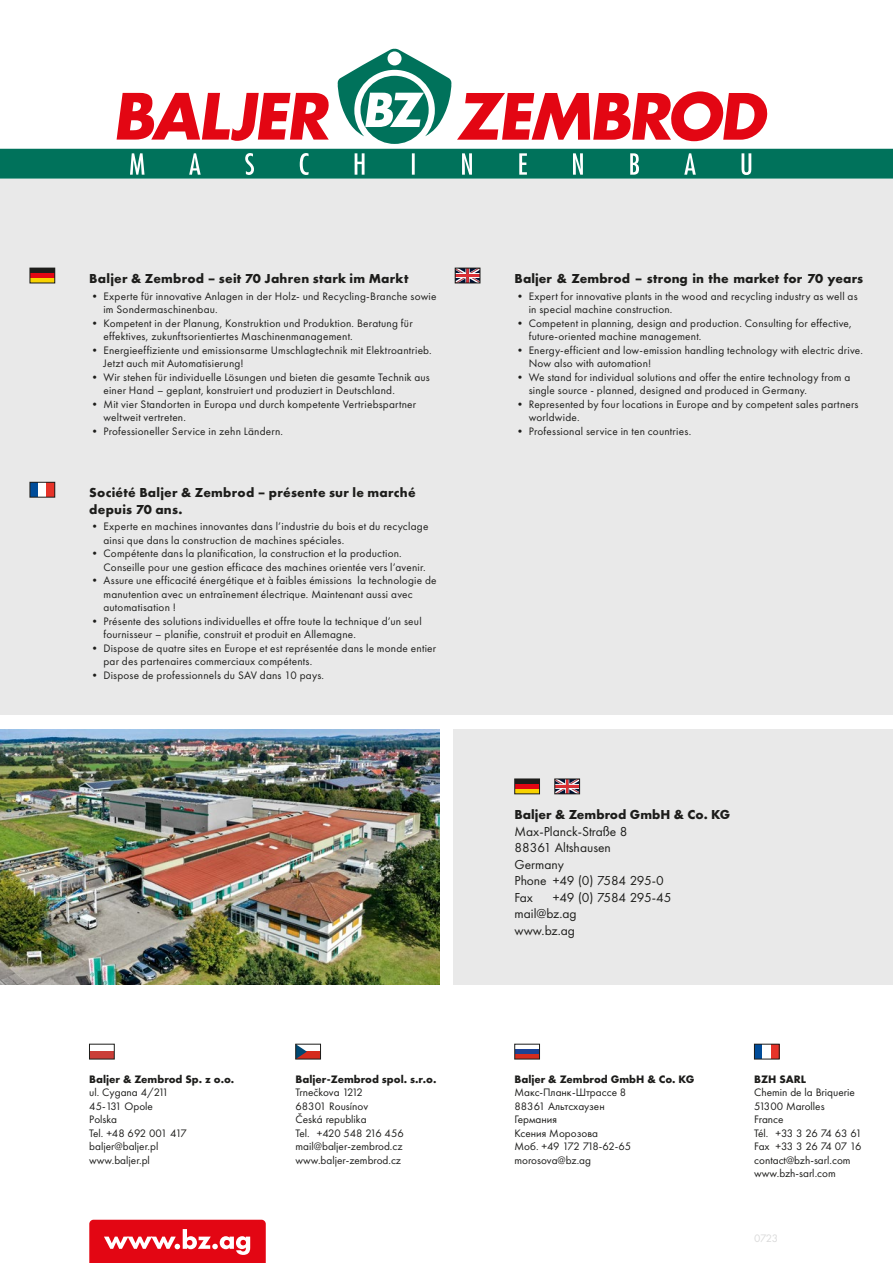
<style>
.page{position:relative;width:893px;height:1263px;background:#fff}
.page>*{position:absolute;margin:0;border:0;box-sizing:border-box;transform-origin:0 0}
.t1{font:700 13.5px/16.5px "Futura PT";letter-spacing:.015em;color:#1d1d1b}
.t2{font:13.5px/16.5px "Futura PT";color:#1d1d1b}
.t3{font:11.25px/13.5px "Futura PT";letter-spacing:.02em;color:#1d1d1b}
.t4{font:11.25px/13.5px "Futura PT";color:#1d1d1b}
.t5{font:700 11.25px "Futura PT";color:#1d1d1b}
.t6{font:11.25px "Futura PT";color:#dadada}
</style>
<div class="page">
<div style="left:0;top:179px;width:893px;height:535px;background:#e9e9e9"></div>
<img style="left:0;top:729px;width:439px;height:255px">
<div style="left:454px;top:729px;width:439px;height:255px;background:#e9e9e9"></div>
<svg style="left:0;top:49px;width:893px;height:130px"></svg>
<svg style="left:89px;top:1220px;width:177px;height:43px"></svg>
<div style="left:89px;top:1051px;width:25px;height:8px;background:#ca3e38"></div>
<div style="left:754px;top:1044px;width:9px;height:15px;background:#004c99"></div>
<div style="left:771px;top:1044px;width:8px;height:15px;background:#e63329"></div>
<div style="left:754px;top:1044px;width:25px;height:15px;border:1px solid #1d1d1b"></div>
<div style="left:515px;top:1054px;width:24px;height:5px;background:#d52c1e"></div>
<div style="left:515px;top:1049px;width:24px;height:5px;background:#1c4294"></div>
<div style="left:514px;top:1044px;width:26px;height:15px;border:1px solid #1d1d1b"></div>
<div style="left:296px;top:1051px;width:25px;height:8px;background:#d52c1e"></div>
<svg style="left:298px;top:1046px;width:9px;height:11px"></svg>
<div style="left:515px;top:779px;width:24px;height:5px;background:#1d1d1b"></div>
<div style="left:515px;top:789px;width:24px;height:5px;background:#f8d200"></div>
<div style="left:515px;top:784px;width:24px;height:5px;background:#e30613"></div>
<div style="left:514px;top:779px;width:26px;height:15px;border:1px solid #1d1d1b"></div>
<svg style="left:557px;top:781px;width:21px;height:11px"></svg>
<div style="left:555px;top:779px;width:25px;height:15px;border:1px solid #1d1d1b"></div>
<div style="left:30px;top:268px;width:25px;height:5px;background:#1d1d1b"></div>
<div style="left:30px;top:278px;width:25px;height:5px;background:#f8d200"></div>
<div style="left:30px;top:273px;width:25px;height:5px;background:#e30613"></div>
<div style="left:30px;top:268px;width:25px;height:15px;border:1px solid #1d1d1b"></div>
<div style="left:30px;top:482px;width:8px;height:15px;background:#004c99"></div>
<div style="left:38px;top:482px;width:8px;height:15px;background:#fff"></div>
<div style="left:46px;top:482px;width:9px;height:15px;background:#e63329"></div>
<div style="left:30px;top:482px;width:25px;height:15px;border:1px solid #1d1d1b"></div>
<svg style="left:457px;top:270px;width:21px;height:11px"></svg>
<div style="left:455px;top:268px;width:25px;height:15px;border:1px solid #1d1d1b"></div>
<p class="t1" style="left:89px;top:270px;width:321px">Baljer &amp; Zembrod – seit 70 Jahren stark im Markt</p>
<p class="t3" style="left:103px;top:289px;width:335px;text-indent:-14px">• Experte für innovative Anlagen in der Holz- und Recycling-Branche sowie im Sondermaschinenbau.</p>
<p class="t3" style="left:103px;top:316px;width:311px;text-indent:-14px">• Kompetent in der Planung, Konstruktion und Produktion. Beratung für effektives, zukunftsorientiertes Maschinenmanagement.</p>
<p class="t3" style="left:103px;top:343px;width:330px;text-indent:-14px">• Energieeffiziente und emissionsarme Umschlagtechnik mit Elektroantrieb.<br>Jetzt auch mit Automatisierung!</p>
<p class="t3" style="left:103px;top:370px;width:328px;text-indent:-14px">• Wir stehen für individuelle Lösungen und bieten die gesamte Technik aus einer Hand – geplant, konstruiert und produziert in Deutschland.</p>
<p class="t3" style="left:103px;top:397px;width:314px;text-indent:-14px">• Mit vier Standorten in Europa und durch kompetente Vertriebspartner weltweit vertreten.</p>
<p class="t3" style="left:89px;top:424px;width:195px">• Professioneller Service in zehn Ländern.</p>
<p class="t1" style="left:89px;top:484px;width:328px">Société Baljer &amp; Zembrod – présente sur le marché depuis 70 ans.</p>
<p class="t3" style="left:103px;top:519px;width:326px;text-indent:-14px">• Experte en machines innovantes dans l’industrie du bois et du recyclage ainsi que dans la construction de machines spéciales.</p>
<p class="t3" style="left:103px;top:546px;width:324px;text-indent:-14px">• Compétente dans la planification, la construction et la production.<br>Conseille pour une gestion efficace des machines orientée vers l’avenir.</p>
<p class="t3" style="left:103px;top:573px;width:335px;text-indent:-14px">• Assure une efficacité énergétique et à faibles émissions la technologie de manutention avec un entraînement électrique. Maintenant aussi avec automatisation !</p>
<p class="t3" style="left:103px;top:614px;width:320px;text-indent:-14px">• Présente des solutions individuelles et offre toute la technique d’un seul fournisseur – planifie, construit et produit en Allemagne.</p>
<p class="t3" style="left:103px;top:641px;width:334px;text-indent:-14px">• Dispose de quatre sites en Europe et est représentée dans le monde entier par des partenaires commerciaux compétents.</p>
<p class="t3" style="left:89px;top:668px;width:236px">• Dispose de professionnels du SAV dans 10 pays.</p>
<p class="t5" style="left:89px;top:1072px;width:147px">Baljer &amp; Zembrod Sp. z o.o.</p>
<p class="t4" style="left:89px;top:1086px;width:99px">ul. Cygana 4/211<br>45-131 Opole<br>Polska<br>Tel. +48 692 001 417 baljer@baljer.pl www.baljer.pl</p>
<p class="t5" style="left:296px;top:1072px;width:142px">Baljer-Zembrod spol. s.r.o.</p>
<p class="t4" style="left:296px;top:1086px;width:110px">Trnečkova 1212<br>68301 Rousínov<br>Česká republika<br>Tel. +420 548 216 456 mail@baljer-zembrod.cz www.baljer-zembrod.cz</p>
<p class="t1" style="left:514px;top:270px;width:350px">Baljer &amp; Zembrod – strong in the market for 70 years</p>
<p class="t3" style="left:529px;top:289px;width:330px;text-indent:-14px">• Expert for innovative plants in the wood and recycling industry as well as in special machine construction.</p>
<p class="t3" style="left:529px;top:316px;width:325px;text-indent:-14px">• Competent in planning, design and production. Consulting for effective, future-oriented machine management.</p>
<p class="t3" style="left:529px;top:343px;width:336px;text-indent:-14px">• Energy-efficient and low-emission handling technology with electric drive.<br>Now also with automation!</p>
<p class="t3" style="left:529px;top:370px;width:323px;text-indent:-14px">• We stand for individual solutions and offer the entire technology from a single source - planned, designed and produced in Germany.</p>
<p class="t3" style="left:529px;top:397px;width:331px;text-indent:-14px">• Represented by four locations in Europe and by competent sales partners worldwide.</p>
<p class="t3" style="left:514px;top:424px;width:178px">• Professional service in ten countries.</p>
<p class="t1" style="left:514px;top:806px;width:217px">Baljer &amp; Zembrod GmbH &amp; Co. KG</p>
<p class="t2" style="left:514px;top:823px;width:151px">Max-Planck-Straße 8<br>88361 Altshausen<br>Germany<br>Phone +49 (0) 7584 295-0<br>Fax</p>
<p class="t2" style="left:514px;top:889px;width:158px;text-indent:38px">+49 (0) 7584 295-45 mail@bz.ag<br>www.bz.ag</p>
<p class="t5" style="left:514px;top:1072px;width:181px">Baljer &amp; Zembrod GmbH &amp; Co. KG</p>
<p class="t4" style="left:514px;top:1086px;width:118px">Макс-Планк-Штрассе 8<br>88361 Альтсхаузен<br>Германия<br>Ксения Морозова<br>Моб. +49 172 718-62-65 morosova@bz.ag</p>
<p class="t5" style="left:754px;top:1072px;width:53px">BZH SARL</p>
<p class="t4" style="left:754px;top:1086px;width:109px">Chemin de la Briquerie<br>51300 Marolles<br>France<br>Tél. +33 3 26 74 63 61<br>Fax +33 3 26 74 07 16 contact@bzh-sarl.com www.bzh-sarl.com</p>
<p class="t6" style="left:754px;top:1231px;width:26px">0723</p>
</div>
